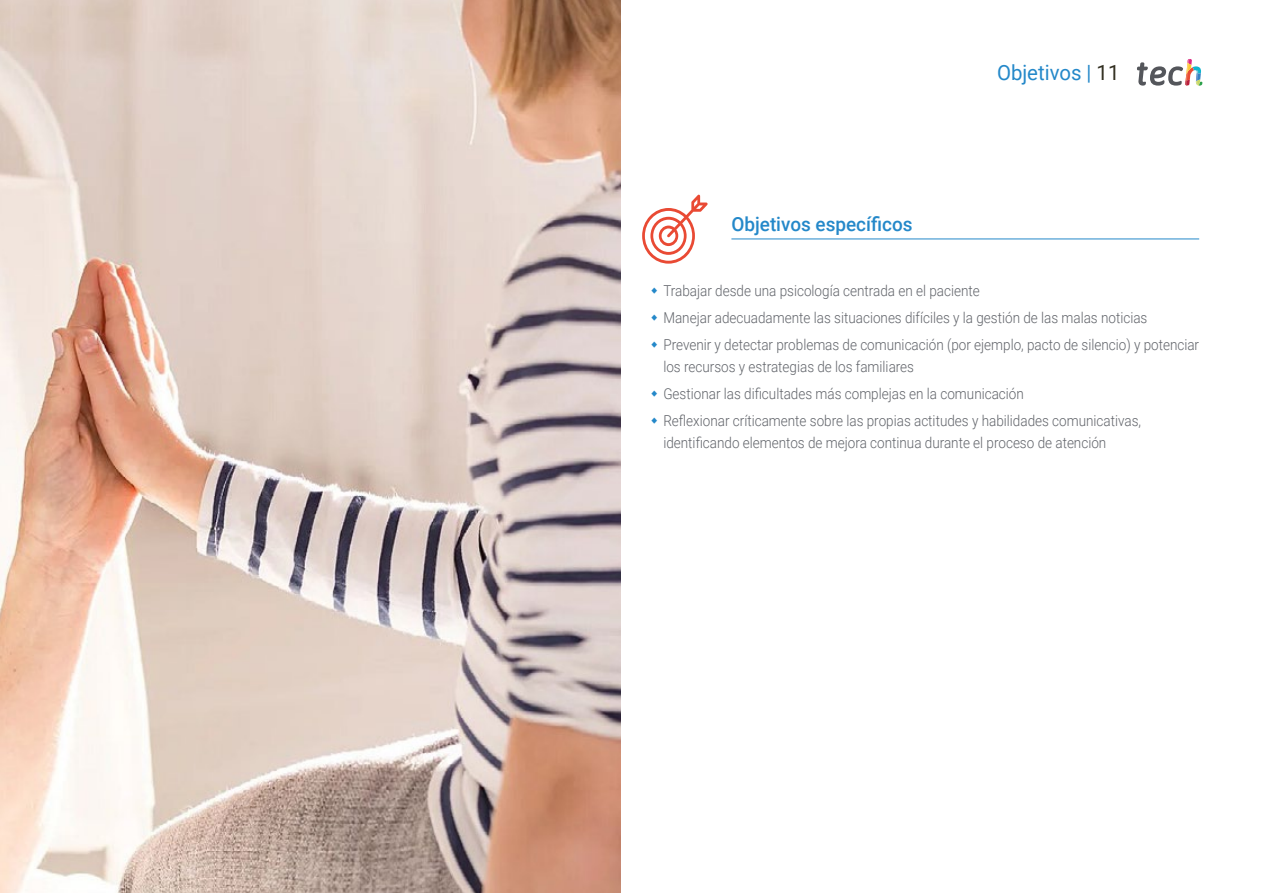
<style>
.page{position:relative;width:1263px;height:893px;background:#fff}
.page>*{position:absolute;margin:0;border:0;box-sizing:border-box;transform-origin:0 0}
.t1{font:21px "Roboto";color:#2488c9}
.t2{font:500 19.5px "Roboto";color:#2488c9}
.t3{font:300 15px/26.7px "Roboto";color:#61646a;scale:.9 1}
.s1{color:#312e20}
</style>
<div class="page">
<img style="left:0;top:0;width:621px;height:893px">
<svg style="left:1137px;top:59px;width:65px;height:27px"></svg>
<svg style="left:642px;top:195px;width:66px;height:69px"></svg>
<hr style="left:731px;top:239px;width:468px;height:1px;background:#2488c9">
<h2 class="t2" style="left:731px;top:210px;width:183px">Objetivos específicos</h2>
<h1 class="t1" style="left:997px;top:57px;width:124px">Objetivos | <span class="s1">11</span></h1>
<p class="t3" style="left:663px;top:277px;width:597px">Trabajar desde una psicología centrada en el paciente<br>Manejar adecuadamente las situaciones difíciles y la gestión de las malas noticias<br>Prevenir y detectar problemas de comunicación (por ejemplo, pacto de silencio) y potenciar</p>
<p class="t3" style="left:663px;top:353px;width:532px">los recursos y estrategias de los familiares<br>Gestionar las dificultades más complejas en la comunicación<br>Reflexionar críticamente sobre las propias actitudes y habilidades comunicativas,</p>
<p class="t3" style="left:663px;top:429px;width:494px">identificando elementos de mejora continua durante el proceso de atención</p>
</div>
